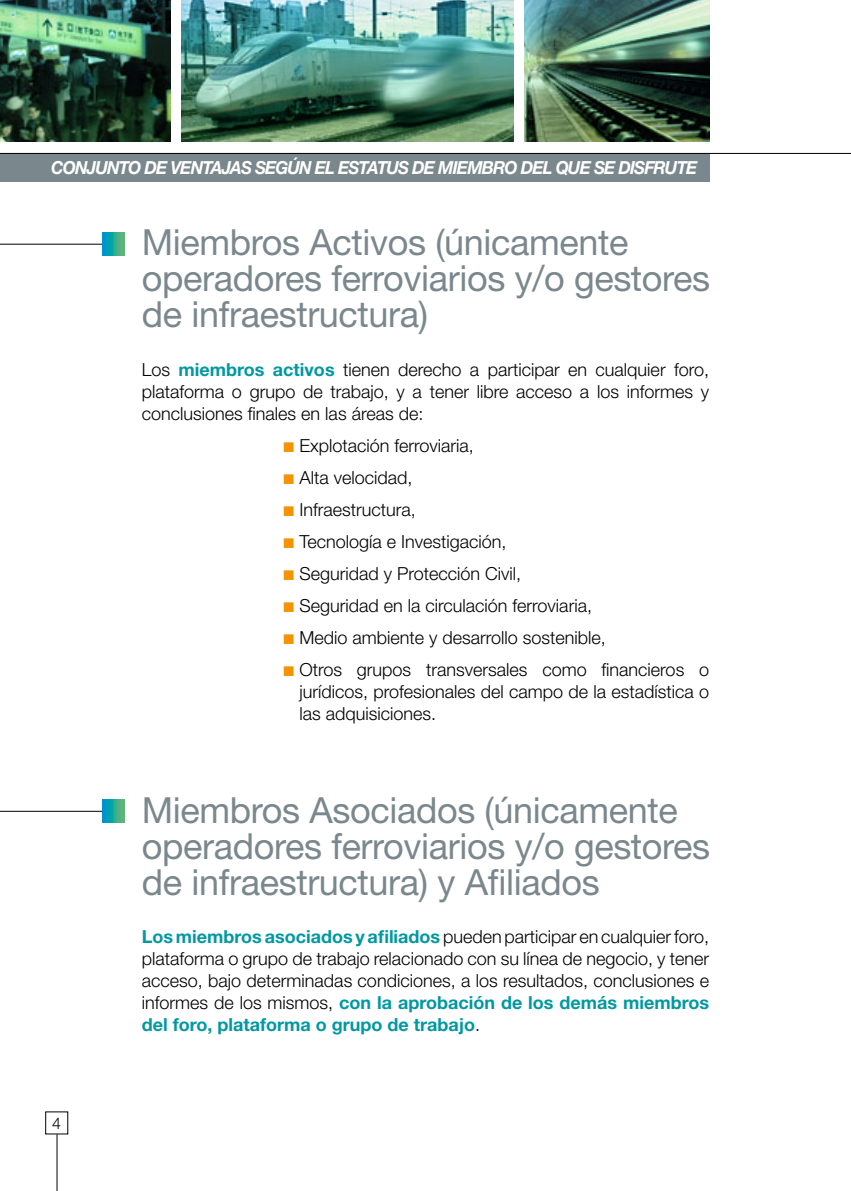
<style>
.page{position:relative;width:851px;height:1191px;background:#fff}
.page>*{position:absolute;margin:0;border:0;box-sizing:border-box;transform-origin:0 0}
.t1{font:36px/36px "Helvetica Neue LT Std";letter-spacing:-.01em;color:#7a888d}
.t2{font:300 18px/22px "Helvetica Neue LT Std";color:#000;text-align:justify}
.t3{font:italic 700 18px "Helvetica Neue LT Std";letter-spacing:-.05em;color:#fff;scale:.94 1}
.t4{font:300 16px "Helvetica Neue LT Std";color:#000}
.s1{font-weight:700;color:#0098a1}
.s2{color:#f39400}
</style>
<div class="page">
<img style="left:0;top:0;width:170px;height:142px">
<img style="left:181px;top:0;width:332px;height:142px">
<img style="left:524px;top:0;width:185px;height:142px">
<div style="left:0;top:153px;width:709px;height:28px;background:#7a888d"></div>
<hr style="left:0;top:244px;width:102px;height:1px;background:#000">
<hr style="left:0;top:811px;width:102px;height:1px;background:#000">
<svg style="left:102px;top:232px;width:23px;height:23px"></svg>
<svg style="left:102px;top:799px;width:23px;height:23px"></svg>
<hr style="left:0;top:153px;width:850px;height:1px;background:#000">
<hr style="left:57px;top:1134px;width:1px;height:57px;background:#000">
<p class="t3" style="left:51px;top:156px;width:689px">CONJUNTO DE VENTAJAS SEGÚN EL ESTATUS DE MIEMBRO DEL QUE SE DISFRUTE</p>
<h1 class="t1" style="left:142px;top:224px;width:570px">Miembros Activos (únicamente operadores ferroviarios y/o gestores de infraestructura)</h1>
<p class="t2" style="left:142px;top:358px;width:568px">Los <span class="s1">miembros activos</span> tienen derecho a participar en cualquier foro, plataforma o grupo de trabajo, y a tener libre acceso a los informes y conclusiones finales en las áreas de:</p>
<p class="t2" style="left:283px;top:434px;width:192px"><span class="s2">■</span> Explotación ferroviaria,</p>
<p class="t2" style="left:283px;top:466px;width:130px"><span class="s2">■</span> Alta velocidad,</p>
<p class="t2" style="left:283px;top:498px;width:134px"><span class="s2">■</span> Infraestructura,</p>
<p class="t2" style="left:283px;top:530px;width:224px"><span class="s2">■</span> Tecnología e Investigación,</p>
<p class="t2" style="left:283px;top:562px;width:239px"><span class="s2">■</span> Seguridad y Protección Civil,</p>
<p class="t2" style="left:283px;top:594px;width:310px"><span class="s2">■</span> Seguridad en la circulación ferroviaria,</p>
<p class="t2" style="left:283px;top:626px;width:324px"><span class="s2">■</span> Medio ambiente y desarrollo sostenible,</p>
<p class="t2" style="left:299px;top:658px;width:411px;text-indent:-16px"><span class="s2">■</span> Otros grupos transversales como financieros o jurídicos, profesionales del campo de la estadística o las adquisiciones.</p>
<h1 class="t1" style="left:142px;top:791px;width:570px">Miembros Asociados (únicamente operadores ferroviarios y/o gestores de infraestructura) y Afiliados</h1>
<p class="t4" style="left:52px;top:1113px;width:10px">4</p>
<p class="t2" style="left:142px;top:925px;width:568px"><span class="s1">Los miembros asociados y afiliados</span> pueden participar en cualquier foro, plataforma o grupo de trabajo relacionado con su línea de negocio, y tener acceso, bajo determinadas condiciones, a los resultados, conclusiones e informes de los mismos, <span class="s1">con la aprobación de los demás miembros del foro, plataforma o grupo de trabajo</span>.</p>
</div>
